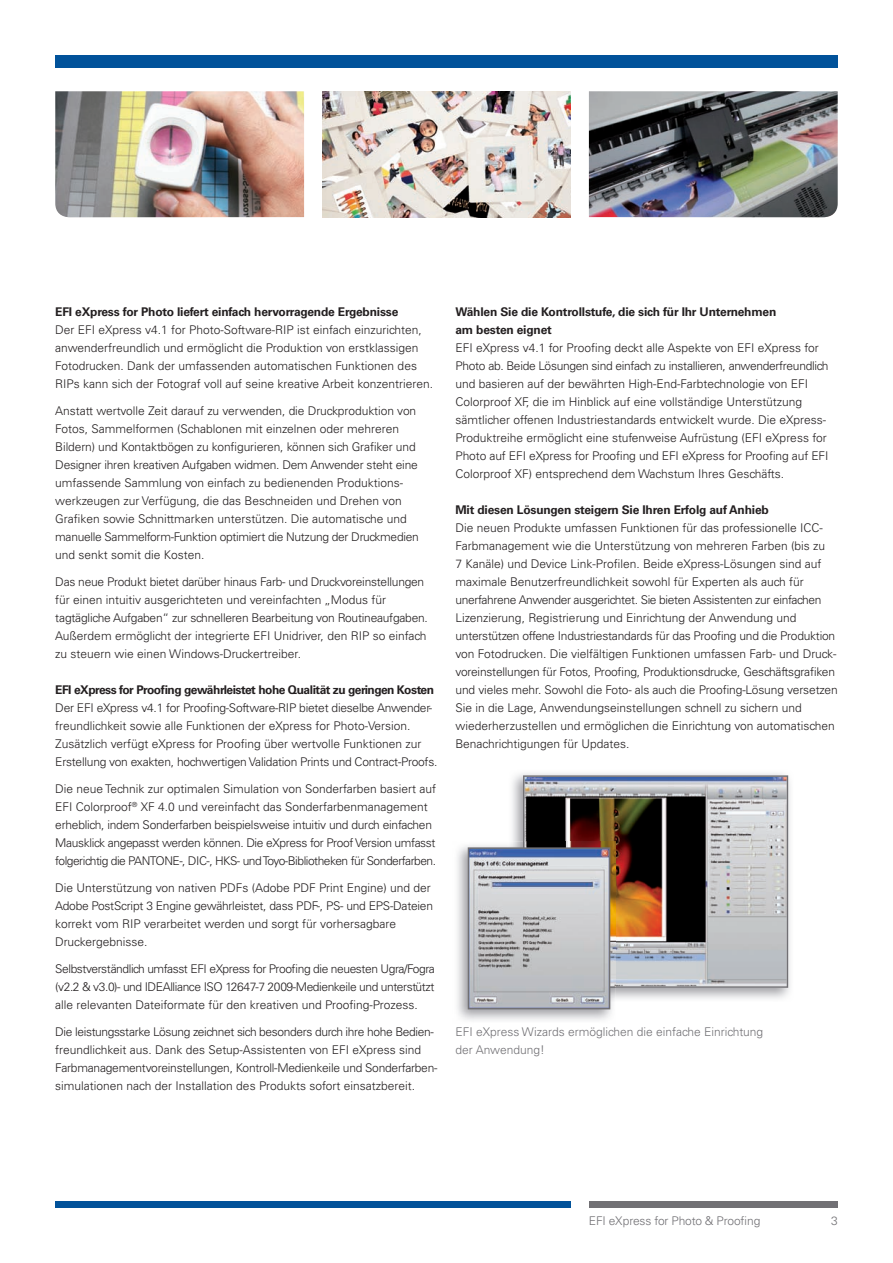
<style>
.page{position:relative;width:893px;height:1263px;background:#fff}
.page>*{position:absolute;margin:0;border:0;box-sizing:border-box;transform-origin:0 0}
.t1{font:300 12px/18px "Univers LT Std";color:#231f20}
.t2{font:300 12px/18px "Univers LT Std";letter-spacing:-.02em;color:#231f20}
.t3{font:700 12px/18px "Univers LT Std";letter-spacing:-.015em;color:#231f20}
.t4{font:300 12px/18px "Univers LT Std";color:#717074}
.t5{font:700 12px "Univers LT Std";letter-spacing:-.04em;color:#231f20}
</style>
<div class="page">
<div style="left:589px;top:1201px;width:249px;height:7px;background:#717074"></div>
<div style="left:55px;top:1201px;width:516px;height:7px;background:#01529a"></div>
<div style="left:55px;top:55px;width:783px;height:13px;background:#01529a"></div>
<img style="left:55px;top:91px;width:249px;height:126px">
<img style="left:322px;top:91px;width:249px;height:126px">
<img style="left:589px;top:91px;width:249px;height:126px">
<img style="left:512px;top:773px;width:278px;height:226px">
<svg style="left:523px;top:775px;width:265px;height:213px;background:#888280"></svg>
<img style="left:457px;top:845px;width:155px;height:176px">
<img style="left:523px;top:841px;width:92px;height:147px">
<img style="left:471px;top:850px;width:136px;height:156px">
<div style="left:468px;top:847px;width:142px;height:162px;border:2px solid #717074"></div>
<p class="t3" style="left:55px;top:303px;width:345px">EFI eXpress for Photo liefert einfach hervorragende Ergebnisse</p>
<p class="t1" style="left:55px;top:321px;width:379px">Der EFI eXpress v4.1 for Photo-Software-RIP ist einfach einzurichten, anwenderfreundlich und ermöglicht die Produktion von erstklassigen Fotodrucken. Dank der umfassenden automatischen Funktionen des RIPs kann sich der Fotograf voll auf seine kreative Arbeit konzentrieren.</p>
<p class="t1" style="left:55px;top:402px;width:365px">Anstatt wertvolle Zeit darauf zu verwenden, die Druckproduktion von Fotos, Sammelformen (Schablonen mit einzelnen oder mehreren Bildern) und Kontaktbögen zu konfigurieren, können sich Grafiker und Designer ihren kreativen Aufgaben widmen. Dem Anwender steht eine umfassende Sammlung von einfach zu bedienenden Produktions&shy;werkzeugen zur Verfügung, die das Beschneiden und Drehen von Grafiken sowie Schnittmarken unterstützen. Die automatische und manuelle Sammelform-Funktion optimiert die Nutzung der Druckmedien und senkt somit die Kosten.</p>
<p class="t2" style="left:55px;top:573px;width:374px">Das neue Produkt bietet darüber hinaus Farb- und Druckvoreinstellungen für einen intuitiv ausgerichteten und vereinfachten „Modus für tagtägliche Aufgaben“ zur schnelleren Bearbeitung von Routineaufgaben.<br>Außerdem ermöglicht der integrierte EFI Unidriver, den RIP so einfach zu steuern wie einen Windows-Druckertreiber.</p>
<p class="t5" style="left:55px;top:683px;width:380px">EFI eXpress for Proofing gewährleistet hohe Qualität zu geringen Kosten</p>
<p class="t2" style="left:55px;top:699px;width:384px">Der EFI eXpress v4.1 for Proofing-Software-RIP bietet dieselbe Anwender&shy;freundlichkeit sowie alle Funktionen der eXpress for Photo-Version.<br>Zusätzlich verfügt eXpress for Proofing über wertvolle Funktionen zur Erstellung von exakten, hochwertigen Validation Prints und Contract-Proofs.</p>
<p class="t2" style="left:55px;top:780px;width:382px">Die neue Technik zur optimalen Simulation von Sonderfarben basiert auf EFI Colorproof<sup>®</sup> XF 4.0 und vereinfacht das Sonderfarbenmanagement erheblich, indem Sonderfarben beispielsweise intuitiv und durch einfachen Mausklick angepasst werden können. Die eXpress for Proof Version umfasst folgerichtig die PANTONE-, DIC-, HKS- und Toyo-Bibliotheken für Sonderfarben.</p>
<p class="t1" style="left:55px;top:879px;width:379px">Die Unterstützung von nativen PDFs (Adobe PDF Print Engine) und der Adobe PostScript 3 Engine gewährleistet, dass PDF-, PS- und EPS-Dateien korrekt vom RIP verarbeitet werden und sorgt für vorhersagbare Druckergebnisse.</p>
<p class="t1" style="left:55px;top:960px;width:381px;text-align:justify">Selbstverständlich umfasst EFI eXpress for Proofing die neuesten Ugra/Fogra (v2.2 &amp; v3.0)- und IDEAlliance ISO 12647-7 2009-Medienkeile und unterstützt alle relevanten Dateiformate für den kreativen und Proofing-Prozess.</p>
<p class="t2" style="left:55px;top:1023px;width:384px">Die leistungsstarke Lösung zeichnet sich besonders durch ihre hohe Bedien&shy;freundlichkeit aus. Dank des Setup-Assistenten von EFI eXpress sind Farbmanagementvoreinstellungen, Kontroll-Medienkeile und Sonderfarben&shy;simulationen nach der Installation des Produkts sofort einsatzbereit.</p>
<p class="t3" style="left:455px;top:303px;width:322px">Wählen Sie die Kontrollstufe, die sich für Ihr Unternehmen am besten eignet</p>
<p class="t1" style="left:455px;top:339px;width:375px">EFI eXpress v4.1 for Proofing deckt alle Aspekte von EFI eXpress for Photo ab. Beide Lösungen sind einfach zu installieren, anwenderfreundlich und basieren auf der bewährten High-End-Farbtechnologie von EFI Colorproof XF, die im Hinblick auf eine vollständige Unterstützung sämtlicher offenen Industriestandards entwickelt wurde. Die eXpress-Produktreihe ermöglicht eine stufenweise Aufrüstung (EFI eXpress for Photo auf EFI eXpress for Proofing und EFI eXpress for Proofing auf EFI Colorproof XF) entsprechend dem Wachstum Ihres Geschäfts.</p>
<p class="t3" style="left:455px;top:501px;width:315px">Mit diesen Lösungen steigern Sie Ihren Erfolg auf Anhieb</p>
<p class="t1" style="left:455px;top:519px;width:384px">Die neuen Produkte umfassen Funktionen für das professionelle ICC-Farbmanagement wie die Unterstützung von mehreren Farben (bis zu<br>7 Kanäle) und Device Link-Profilen. Beide eXpress-Lösungen sind auf maximale Benutzerfreundlichkeit sowohl für Experten als auch für unerfahrene Anwender ausgerichtet. Sie bieten Assistenten zur einfachen Lizenzierung, Registrierung und Einrichtung der Anwendung und unterstützen offene Industriestandards für das Proofing und die Produktion von Fotodrucken. Die vielfältigen Funktionen umfassen Farb- und Druck&shy;voreinstellungen für Fotos, Proofing, Produktionsdrucke, Geschäftsgrafiken und vieles mehr. Sowohl die Foto- als auch die Proofing-Lösung versetzen Sie in die Lage, Anwendungseinstellungen schnell zu sichern und wiederherzustellen und ermöglichen die Einrichtung von automatischen Benachrichtigungen für Updates.</p>
<p class="t4" style="left:455px;top:1023px;width:309px">EFI eXpress Wizards ermöglichen die einfache Einrichtung der Anwendung!</p>
<p class="t4" style="left:589px;top:1212px;width:173px">EFI eXpress for Photo &amp; Proofing</p>
<p class="t4" style="left:831px;top:1212px;width:8px">3</p>
</div>
